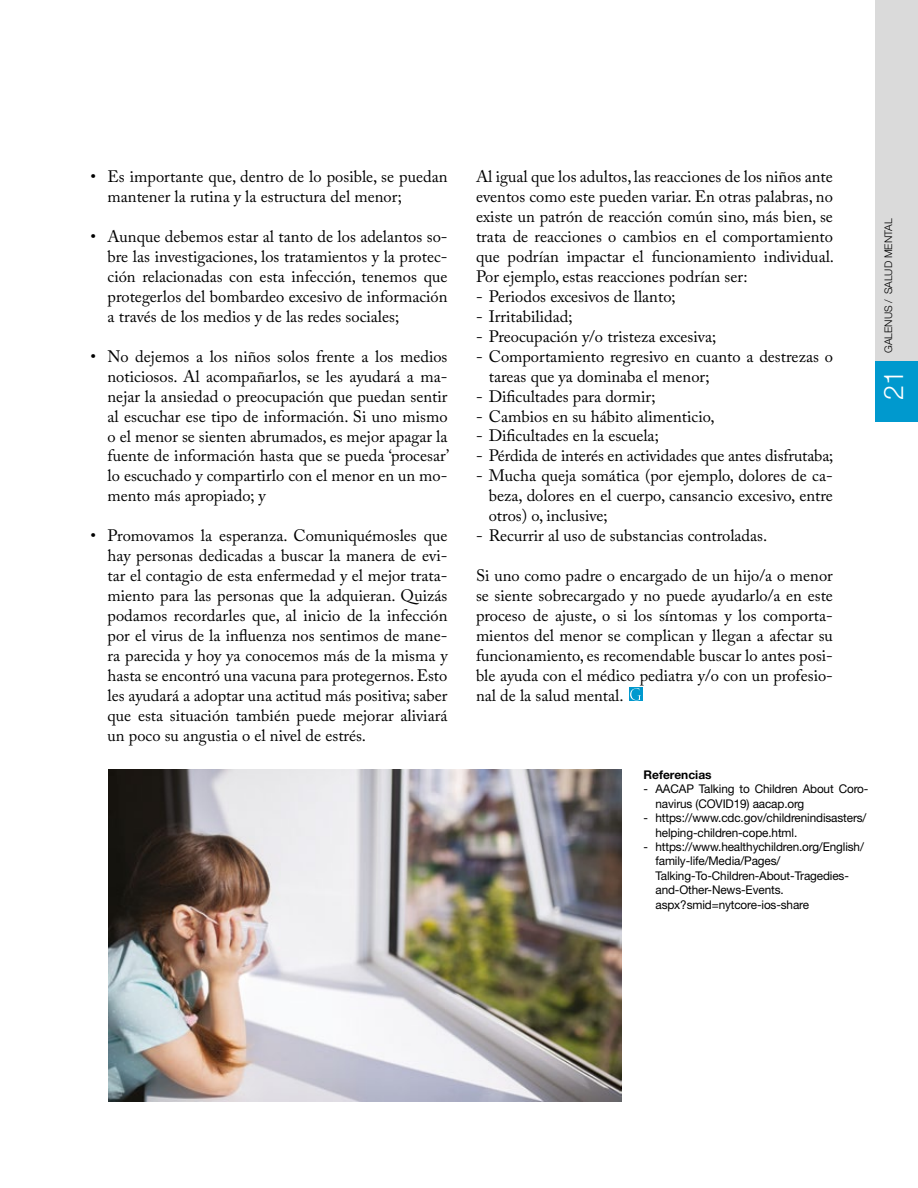
<style>
.page{position:relative;width:918px;height:1188px;background:#fff}
.page>*{position:absolute;margin:0;border:0;box-sizing:border-box;transform-origin:0 0}
.t1{font:300 27px "Helvetica Neue";color:#fff}
.t2{font:16.5px/20px "Adobe Caslon Pro";color:#000;text-align:justify}
.t3{font:12px/14.4px "Helvetica Neue";letter-spacing:-.01em;color:#000}
.t4{font:700 12px "Helvetica Neue LT Std";color:#000}
.t5{font:300 10.5px "Helvetica Neue";color:#000}
</style>
<div class="page">
<div style="left:629px;top:687px;width:14px;height:14px;background:#0099ce"></div>
<svg style="left:630px;top:688px;width:11px;height:12px"></svg>
<img style="left:108px;top:770px;width:514px;height:332px">
<div style="left:875px;top:0;width:43px;height:412px;background:#dadada"></div>
<div style="left:875px;top:361px;width:43px;height:61px;background:#0099ce"></div>
<p class="t2" style="left:108px;top:167px;width:341px;text-indent:-17px">• Es importante que, dentro de lo posible, se puedan mantener la rutina y la estructura del menor;</p>
<p class="t2" style="left:108px;top:226px;width:341px;text-indent:-17px">• Aunque debemos estar al tanto de los adelantos so&shy;bre las investigaciones, los tratamientos y la protec&shy;ción relacionadas con esta infección, tenemos que protegerlos del bombardeo excesivo de información a través de los medios y de las redes sociales;</p>
<p class="t2" style="left:108px;top:346px;width:343px;text-indent:-17px">• No dejemos a los niños solos frente a los medios noticiosos. Al acompañarlos, se les ayudará a ma&shy;nejar la ansiedad o preocupación que puedan sentir al escuchar ese tipo de información. Si uno mismo o el menor se sienten abrumados, es mejor apagar la fuente de información hasta que se pueda ‘procesar’ lo escuchado y compartirlo con el menor en un mo&shy;mento más apropiado; y</p>
<p class="t2" style="left:108px;top:526px;width:341px;text-indent:-17px">• Promovamos la esperanza. Comuniquémosles que hay personas dedicadas a buscar la manera de evi&shy;tar el contagio de esta enfermedad y el mejor trata&shy;miento para las personas que la adquieran. Quizás podamos recordarles que, al inicio de la infección por el virus de la influenza nos sentimos de mane&shy;ra parecida y hoy ya conocemos más de la misma y hasta se encontró una vacuna para protegernos. Esto les ayudará a adoptar una actitud más positiva; saber que esta situación también puede mejorar aliviará un poco su angustia o el nivel de estrés.</p>
<p class="t2" style="left:476px;top:166px;width:360px">Al igual que los adultos, las reacciones de los niños ante eventos como este pueden variar. En otras palabras, no existe un patrón de reacción común sino, más bien, se trata de reacciones o cambios en el comportamiento que podrían impactar el funcionamiento individual.<br>Por ejemplo, estas reacciones podrían ser:</p>
<p class="t2" style="left:476px;top:286px;width:201px">- Periodos excesivos de llanto;</p>
<p class="t2" style="left:476px;top:306px;width:98px">- Irritabilidad;</p>
<p class="t2" style="left:476px;top:326px;width:242px">- Preocupación y/o tristeza excesiva;</p>
<p class="t2" style="left:489px;top:346px;width:346px;text-indent:-13px">- Comportamiento regresivo en cuanto a destrezas o tareas que ya dominaba el menor;</p>
<p class="t2" style="left:476px;top:386px;width:181px">- Dificultades para dormir;</p>
<p class="t2" style="left:476px;top:406px;width:240px">- Cambios en su hábito alimenticio,</p>
<p class="t2" style="left:476px;top:426px;width:184px">- Dificultades en la escuela;</p>
<p class="t2" style="left:476px;top:446px;width:359px">- Pérdida de interés en actividades que antes disfrutaba;</p>
<p class="t2" style="left:489px;top:466px;width:346px;text-indent:-13px">- Mucha queja somática (por ejemplo, dolores de ca&shy;beza, dolores en el cuerpo, cansancio excesivo, entre otros) o, inclusive;</p>
<p class="t2" style="left:476px;top:526px;width:293px">- Recurrir al uso de substancias controladas.</p>
<p class="t2" style="left:476px;top:565px;width:358px">Si uno como padre o encargado de un hijo/a o menor se siente sobrecargado y no puede ayudarlo/a en este proceso de ajuste, o si los síntomas y los comporta&shy;mientos del menor se complican y llegan a afectar su funcionamiento, es recomendable buscar lo antes posi&shy;ble ayuda con el médico pediatra y/o con un profesio&shy;nal de la salud mental.</p>
<p class="t5" style="left:882px;top:353px;width:136px;rotate:-90deg">GALENUS / SALUD MENTAL</p>
<h1 class="t1" style="left:877px;top:400px;width:32px;rotate:-90deg">21</h1>
<p class="t4" style="left:644px;top:767px;width:70px">Referencias</p>
<p class="t3" style="left:656px;top:782px;width:215px;text-indent:-12px">- AACAP Talking to Children About Coro&shy;navirus (COVID19) aacap.org</p>
<p class="t3" style="left:656px;top:811px;width:212px;text-indent:-12px">- https://www.cdc.gov/childrenindisasters/ helping-children-cope.html.</p>
<p class="t3" style="left:656px;top:839px;width:210px;text-indent:-12px">- https://www.healthychildren.org/English/ family-life/Media/Pages/ Talking-To-Children-About-Tragedies&shy;and-Other-News-Events. aspx?smid=nytcore-ios-share</p>
</div>
